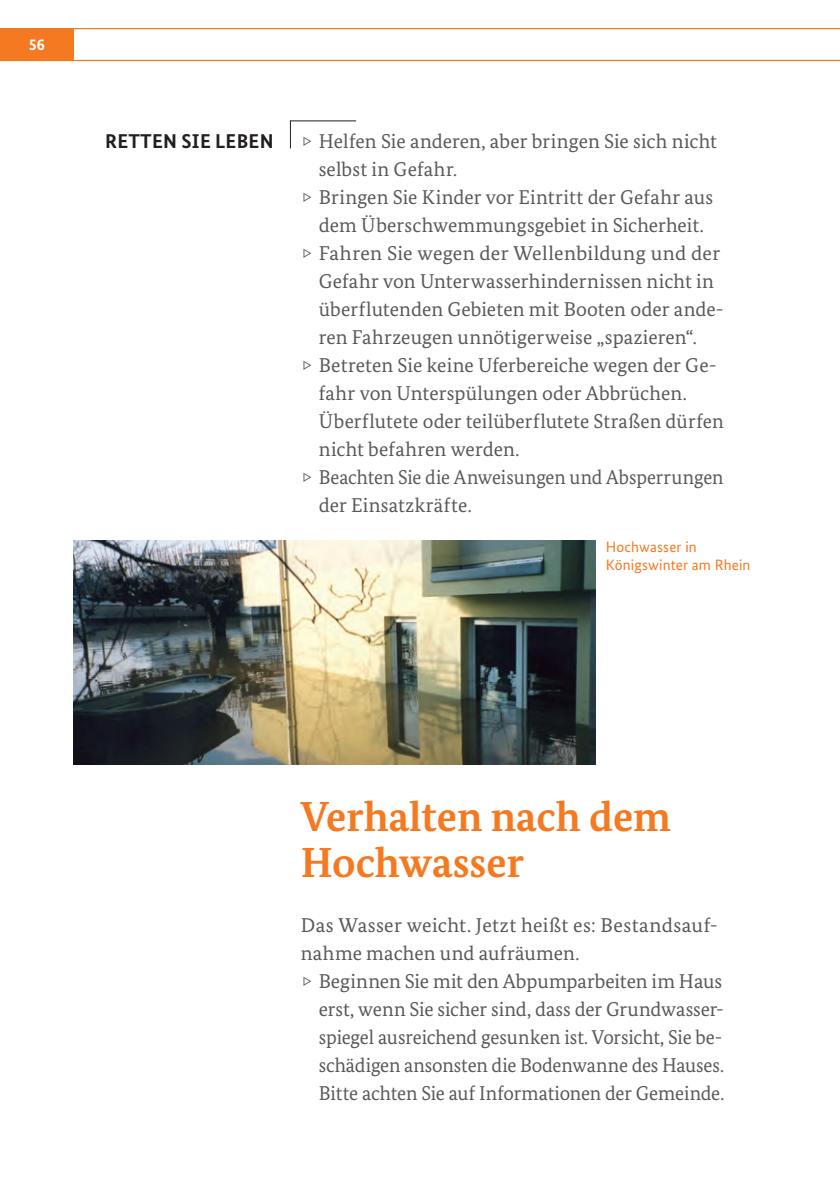
<style>
.page{position:relative;width:840px;height:1191px;background:#fff}
.page>*{position:absolute;margin:0;border:0;box-sizing:border-box;transform-origin:0 0}
.t1{font:700 42px/46px "Bundes Serif";color:#f47921}
.t2{font:20px/28px "Bundes Serif";letter-spacing:.005em;color:#57585a}
.t3{font:20px/28px "Bundes Serif";letter-spacing:.005em;color:#57585a;scale:.96 1}
.t4{font:700 20px "Bundes Sans";letter-spacing:.01em;color:#231f20}
.t5{font:700 16px "Bundes Sans";color:#fff}
.t6{font:15px/18px "Bundes Sans";letter-spacing:.01em;color:#f47921}
</style>
<div class="page">
<svg style="left:0;top:28px;width:839px;height:33px"></svg>
<div style="left:0;top:29px;width:74px;height:32px;background:#f47921"></div>
<hr style="left:290px;top:120px;width:66px;height:1px;background:#231f20">
<svg style="left:290px;top:120px;width:1px;height:28px"></svg>
<img style="left:74px;top:540px;width:521px;height:224px">
<p class="t5" style="left:29px;top:35px;width:18px">56</p>
<p class="t4" style="left:105px;top:129px;width:170px">RETTEN SIE LEBEN</p>
<p class="t2" style="left:318px;top:127px;width:399px">Helfen Sie anderen, aber bringen Sie sich nicht selbst in Gefahr.</p>
<p class="t2" style="left:318px;top:183px;width:396px">Bringen Sie Kinder vor Eintritt der Gefahr aus dem Überschwemmungsgebiet in Sicherheit.</p>
<p class="t2" style="left:318px;top:239px;width:405px">Fahren Sie wegen der Wellenbildung und der Gefahr von Unterwasserhindernissen nicht in überflutenden Gebieten mit Booten oder ande&shy;ren Fahrzeugen unnötigerweise „spazieren“.</p>
<p class="t2" style="left:318px;top:351px;width:406px">Betreten Sie keine Uferbereiche wegen der Ge&shy;fahr von Unterspülungen oder Abbrüchen.<br>Überflutete oder teilüberflutete Straßen dürfen nicht befahren werden.</p>
<p class="t3" style="left:318px;top:463px;width:423px">Beachten Sie die Anweisungen und Absperrungen der Einsatzkräfte.</p>
<p class="t6" style="left:605px;top:537px;width:146px">Hochwasser in<br>Königswinter am Rhein</p>
<h1 class="t1" style="left:300px;top:792px;width:371px">Verhalten nach dem<br>Hochwasser</h1>
<p class="t2" style="left:300px;top:911px;width:417px">Das Wasser weicht. Jetzt heißt es: Bestandsauf-</p>
<p class="t2" style="left:300px;top:939px;width:280px">nahme machen und aufräumen.</p>
<p class="t2" style="left:318px;top:967px;width:405px">Beginnen Sie mit den Abpumparbeiten im Haus</p>
<p class="t2" style="left:318px;top:995px;width:407px">erst, wenn Sie sicher sind, dass der Grundwasser&shy;spiegel ausreichend gesunken ist. Vorsicht, Sie be&shy;schädigen ansonsten die Bodenwanne des Hauses.<br>Bitte achten Sie auf Informationen der Gemeinde.</p>
</div>
